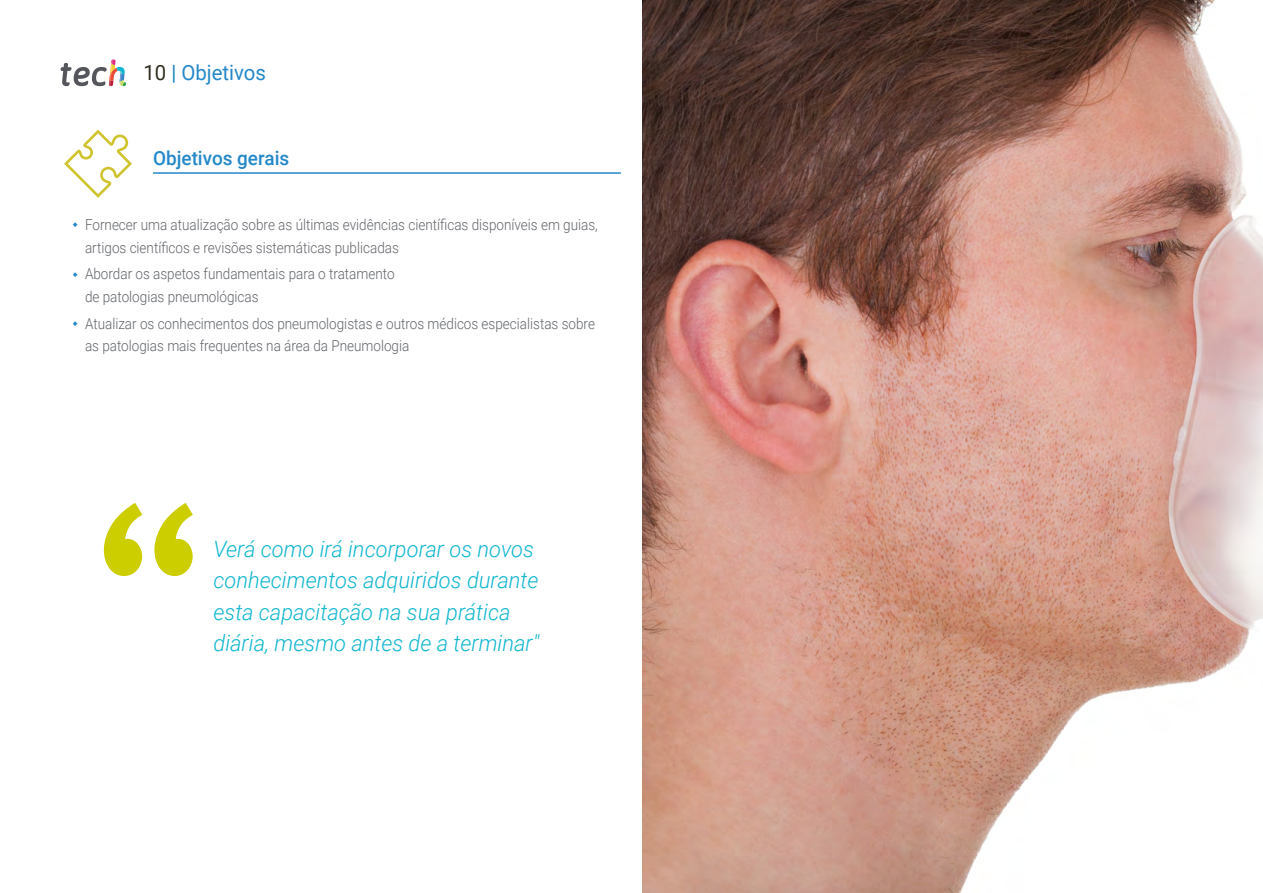
<style>
.page{position:relative;width:1263px;height:893px;background:#fff}
.page>*{position:absolute;margin:0;border:0;box-sizing:border-box;transform-origin:0 0}
.t1{font:italic 300 22.5px/31.5px "Roboto";color:#0fb6cf}
.t2{font:21px "Roboto";color:#2488c9}
.t3{font:500 19.5px "Roboto";color:#2488c9}
.t4{font:300 15px/22.5px "Roboto";color:#61646a;scale:.9 1}
.s1{color:#312e20}
.s2{color:#1580c3}
</style>
<div class="page">
<hr style="left:153px;top:173px;width:468px;height:1px;background:#2488c9">
<svg style="left:64px;top:130px;width:68px;height:68px"></svg>
<svg style="left:61px;top:60px;width:65px;height:27px"></svg>
<img style="left:642px;top:0;width:621px;height:893px">
<svg style="left:104px;top:503px;width:89px;height:73px"></svg>
<h2 class="t2" style="left:144px;top:57px;width:124px"><span class="s1">10</span> <span class="s2">|</span> Objetivos</h2>
<h3 class="t3" style="left:153px;top:144px;width:138px">Objetivos gerais</h3>
<p class="t4" style="left:85px;top:213px;width:571px">Fornecer uma atualização sobre as últimas evidências científicas disponíveis em guias, artigos científicos e revisões sistemáticas publicadas</p>
<p class="t4" style="left:85px;top:262px;width:345px">Abordar os aspetos fundamentais para o tratamento de patologias pneumológicas</p>
<p class="t4" style="left:85px;top:311px;width:568px">Atualizar os conhecimentos dos pneumologistas e outros médicos especialistas sobre as patologias mais frequentes na área da Pneumologia</p>
<h1 class="t1" style="left:213px;top:532px;width:327px">Verá como irá incorporar os novos conhecimentos adquiridos durante esta capacitação na sua prática diária, mesmo antes de a terminar"</h1>
</div>
